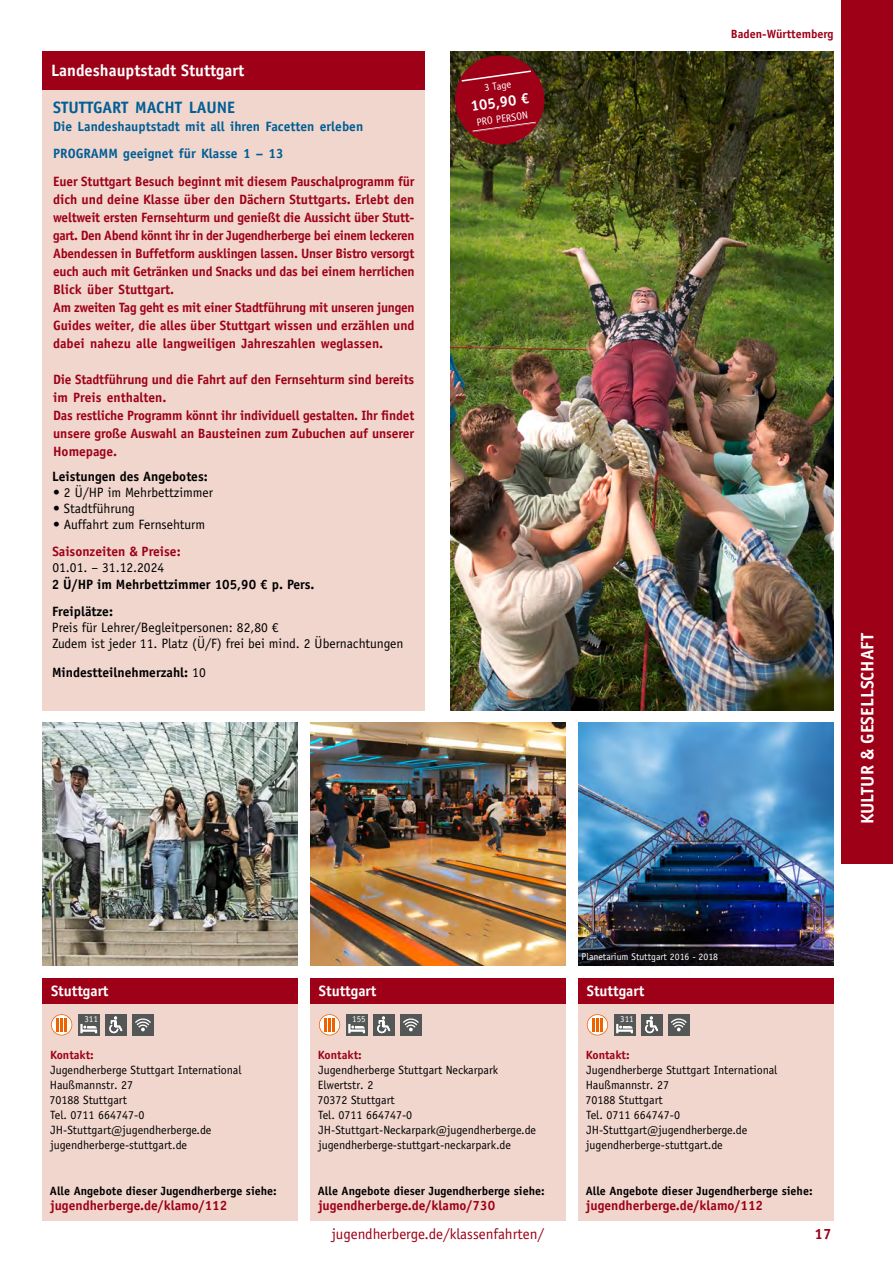
<style>
.page{position:relative;width:893px;height:1263px;background:#fff}
.page>*{position:absolute;margin:0;border:0;box-sizing:border-box;transform-origin:0 0}
.t1{font:700 18px "Officina Sans Std";color:#fff}
.t2{font:700 16.5px "Officina Sans Std";color:#fff}
.t3{font:700 16.5px "Officina Sans Std";color:#005e94}
.t4{font:700 15px "Officina Sans Std";color:#fff}
.t5{font:15px "Officina Sans Std";color:#9e0117}
.t6{font:700 15px "Officina Sans Std";color:#9e0117}
.t7{font:700 13.5px/18px "Officina Sans Std";letter-spacing:-.01em;color:#9e0117}
.t8{font:13.5px/16.2px "Officina Sans Std";color:#000}
.t9{font:700 13.5px "Officina Sans Std";color:#000}
.t10{font:700 13.5px/26.7px "Officina Sans Std";color:#005e94}
.t11{font:12px/15px "Officina Sans Std";color:#000}
.t12{font:700 12px "Officina Sans Std";color:#000}
.t13{font:700 12px "Officina Sans Std";color:#9e0117}
.t14{font:10.5px "Officina Sans Std";color:#fff}
.t15{font:9.75px "Officina Sans Std";color:#fff}
.t16{font:9px "Officina Sans Std";color:#fff}
.s1{font-weight:400}
</style>
<div class="page">
<div style="left:842px;top:0;width:51px;height:863px;background:#9e0117"></div>
<img style="left:451px;top:51px;width:382px;height:634px">
<img style="left:450px;top:685px;width:392px;height:34px">
<svg style="left:452px;top:52px;width:95px;height:96px;background:#81191c"></svg>
<div style="left:43px;top:51px;width:382px;height:659px;background:#f1d6ce"></div>
<div style="left:43px;top:51px;width:382px;height:38px;background:#9e0117"></div>
<img style="left:43px;top:723px;width:255px;height:217px">
<img style="left:310px;top:723px;width:256px;height:217px">
<img style="left:578px;top:723px;width:255px;height:217px">
<img style="left:42px;top:940px;width:256px;height:26px">
<img style="left:310px;top:940px;width:256px;height:26px">
<img style="left:578px;top:940px;width:256px;height:26px">
<div style="left:43px;top:978px;width:255px;height:242px;background:#f1d6ce"></div>
<div style="left:310px;top:978px;width:256px;height:242px;background:#f1d6ce"></div>
<div style="left:578px;top:978px;width:255px;height:242px;background:#f1d6ce"></div>
<div style="left:43px;top:978px;width:255px;height:25px;background:#9e0117"></div>
<div style="left:310px;top:978px;width:256px;height:25px;background:#9e0117"></div>
<div style="left:578px;top:978px;width:255px;height:25px;background:#9e0117"></div>
<div style="left:132px;top:1014px;width:22px;height:21px;background:#555756"></div>
<svg style="left:135px;top:1018px;width:16px;height:13px"></svg>
<div style="left:105px;top:1014px;width:21px;height:21px;background:#555756"></div>
<svg style="left:109px;top:1016px;width:13px;height:17px"></svg>
<div style="left:78px;top:1014px;width:21px;height:21px;background:#555756"></div>
<svg style="left:80px;top:1024px;width:17px;height:9px"></svg>
<svg style="left:51px;top:1014px;width:21px;height:21px"></svg>
<div style="left:400px;top:1014px;width:21px;height:21px;background:#555756"></div>
<svg style="left:403px;top:1018px;width:16px;height:13px"></svg>
<div style="left:373px;top:1014px;width:21px;height:21px;background:#555756"></div>
<svg style="left:377px;top:1016px;width:13px;height:17px"></svg>
<div style="left:346px;top:1014px;width:21px;height:21px;background:#555756"></div>
<svg style="left:348px;top:1024px;width:17px;height:9px"></svg>
<svg style="left:319px;top:1014px;width:21px;height:21px"></svg>
<div style="left:668px;top:1014px;width:21px;height:21px;background:#555756"></div>
<svg style="left:671px;top:1018px;width:16px;height:13px"></svg>
<div style="left:641px;top:1014px;width:21px;height:21px;background:#555756"></div>
<svg style="left:645px;top:1016px;width:13px;height:17px"></svg>
<div style="left:614px;top:1014px;width:21px;height:21px;background:#555756"></div>
<svg style="left:616px;top:1024px;width:17px;height:9px"></svg>
<svg style="left:587px;top:1014px;width:21px;height:21px"></svg>
<p class="t2" style="left:51px;top:60px;width:195px">Landeshauptstadt Stuttgart</p>
<p class="t3" style="left:53px;top:97px;width:184px">STUTTGART MACHT LAUNE</p>
<p class="t10" style="left:53px;top:113px;width:312px">Die Landeshauptstadt mit all ihren Facetten erleben<br>PROGRAMM geeignet für Klasse 1 – 13</p>
<p class="t7" style="left:53px;top:172px;width:363px">Euer Stuttgart Besuch beginnt mit diesem Pauschalprogramm für dich und deine Klasse über den Dächern Stuttgarts. Erlebt den weltweit ersten Fernsehturm und genießt die Aussicht über Stutt&shy;gart. Den Abend könnt ihr in der Jugendherberge bei einem leckeren Abendessen in Buffetform ausklingen lassen. Unser Bistro versorgt euch auch mit Getränken und Snacks und das bei einem herrlichen Blick über Stuttgart.<br>Am zweiten Tag geht es mit einer Stadtführung mit unseren jungen Guides weiter, die alles über Stuttgart wissen und erzählen und dabei nahezu alle langweiligen Jahreszahlen weglassen.</p>
<p class="t7" style="left:53px;top:370px;width:363px">Die Stadtführung und die Fahrt auf den Fernsehturm sind bereits im Preis enthalten.<br>Das restliche Programm könnt ihr individuell gestalten. Ihr findet unsere große Auswahl an Bausteinen zum Zubuchen auf unserer Homepage.</p>
<p class="t9" style="left:52px;top:468px;width:157px">Leistungen des Angebotes:</p>
<p class="t8" style="left:53px;top:484px;width:161px">• 2 Ü/HP im Mehrbettzimmer</p>
<p class="t8" style="left:53px;top:500px;width:83px">• Stadtführung</p>
<p class="t8" style="left:53px;top:517px;width:154px">• Auffahrt zum Fernsehturm</p>
<p class="t7" style="left:52px;top:542px;width:130px">Saisonzeiten &amp; Preise:</p>
<p class="t8" style="left:52px;top:560px;width:113px">01.01. – 31.12.2024</p>
<p class="t9" style="left:52px;top:576px;width:264px">2 Ü/HP im Mehrbettzimmer 105,90 € p. Pers.</p>
<p class="t9" style="left:52px;top:603px;width:62px">Freiplätze:</p>
<p class="t8" style="left:52px;top:619px;width:353px">Preis für Lehrer/Begleitpersonen: 82,80 €<br>Zudem ist jeder 11. Platz (Ü/F) frei bei mind. 2 Übernachtungen</p>
<p class="t9" style="left:52px;top:664px;width:155px">Mindestteilnehmerzahl: <span class="s1">10</span></p>
<p class="t14" style="left:483px;top:82px;width:29px;rotate:-8deg">3 Tage</p>
<p class="t4" style="left:469px;top:97px;width:60px;rotate:-8deg">105,90 €</p>
<p class="t14" style="left:476px;top:116px;width:53px;rotate:-8deg">PRO PERSON</p>
<p class="t13" style="left:731px;top:26px;width:104px">Baden-Württemberg</p>
<h1 class="t1" style="left:856px;top:824px;width:193px;rotate:-90deg">KULTUR &amp; GESELLSCHAFT</h1>
<p class="t15" style="left:582px;top:951px;width:138px">Planetarium Stuttgart 2016 - 2018</p>
<p class="t4" style="left:51px;top:981px;width:59px">Stuttgart</p>
<p class="t4" style="left:319px;top:981px;width:59px">Stuttgart</p>
<p class="t4" style="left:587px;top:981px;width:59px">Stuttgart</p>
<p class="t16" style="left:84px;top:1013px;width:15px">311</p>
<p class="t16" style="left:352px;top:1013px;width:15px">155</p>
<p class="t16" style="left:620px;top:1013px;width:15px">311</p>
<p class="t13" style="left:50px;top:1047px;width:45px">Kontakt:</p>
<p class="t11" style="left:50px;top:1062px;width:193px">Jugendherberge Stuttgart International<br>Haußmannstr. 27<br>70188 Stuttgart<br>Tel. 0711 664747-0<br>JH-Stuttgart@jugendherberge.de jugendherberge-stuttgart.de</p>
<p class="t13" style="left:318px;top:1047px;width:45px">Kontakt:</p>
<p class="t11" style="left:317px;top:1062px;width:220px">Jugendherberge Stuttgart Neckarpark<br>Elwertstr. 2<br>70372 Stuttgart<br>Tel. 0711 664747-0<br>JH-Stuttgart-Neckarpark@jugendherberge.de jugendherberge-stuttgart-neckarpark.de</p>
<p class="t13" style="left:586px;top:1047px;width:45px">Kontakt:</p>
<p class="t11" style="left:585px;top:1062px;width:193px">Jugendherberge Stuttgart International<br>Haußmannstr. 27<br>70188 Stuttgart<br>Tel. 0711 664747-0<br>JH-Stuttgart@jugendherberge.de jugendherberge-stuttgart.de</p>
<p class="t12" style="left:50px;top:1183px;width:228px">Alle Angebote dieser Jugendherberge siehe:</p>
<p class="t7" style="left:50px;top:1196px;width:178px">jugendherberge.de/klamo/112</p>
<p class="t12" style="left:318px;top:1183px;width:228px">Alle Angebote dieser Jugendherberge siehe:</p>
<p class="t7" style="left:318px;top:1196px;width:178px">jugendherberge.de/klamo/730</p>
<p class="t5" style="left:332px;top:1225px;width:214px">jugendherberge.de/klassenfahrten/</p>
<p class="t12" style="left:586px;top:1183px;width:228px">Alle Angebote dieser Jugendherberge siehe:</p>
<p class="t7" style="left:586px;top:1196px;width:178px">jugendherberge.de/klamo/112</p>
<p class="t6" style="left:815px;top:1225px;width:18px">17</p>
</div>
